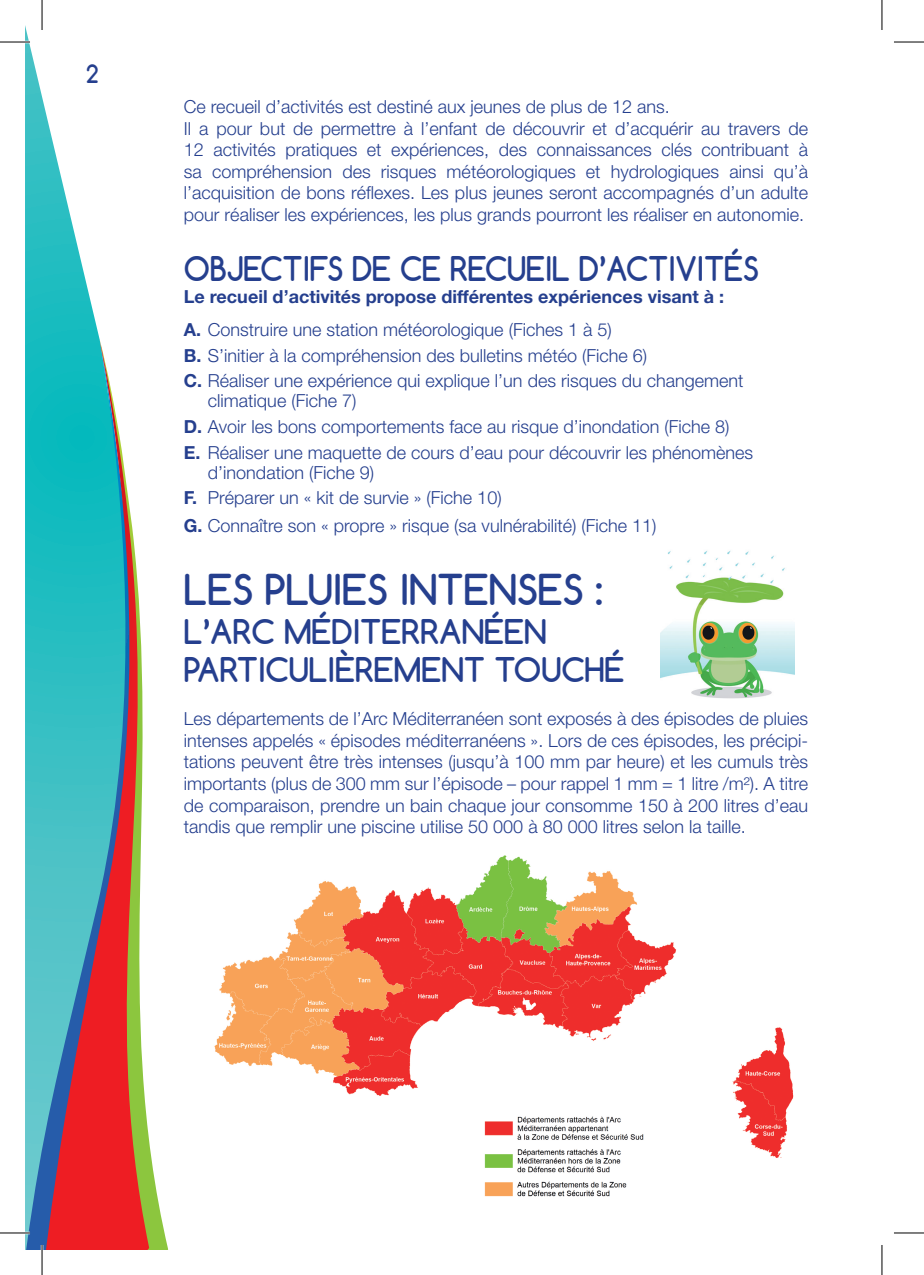
<style>
.page{position:relative;width:924px;height:1275px;background:#fff}
.page>*{position:absolute;margin:0;border:0;box-sizing:border-box;transform-origin:0 0}
.t1{font:700 40px "Comfortaa";color:#253f8e}
.t2{font:700 32px/38.4px "Comfortaa";color:#253f8e}
.t3{font:700 32px "Comfortaa";color:#253f8e;scale:.95 1}
.t4{font:700 24px "Comfortaa";color:#253f8e;scale:.95 1}
.t5{font:300 18px/21.6px "Helvetica Neue";color:#253f8e}
.t6{font:700 18px/33.2px "Helvetica Neue";color:#253f8e}
.s1{font-weight:300}
.s2{font-weight:700}
</style>
<div class="page">
<img style="left:214px;top:855px;width:580px;height:342px">
<svg style="left:25px;top:25px;width:75px;height:1225px"></svg>
<svg style="left:26px;top:350px;width:20px;height:900px;background:#39bac3"></svg>
<svg style="left:54px;top:339px;width:114px;height:911px"></svg>
<svg style="left:46px;top:341px;width:111px;height:909px"></svg>
<img style="left:660px;top:550px;width:134px;height:149px">
<hr style="left:0;top:41px;width:30px;height:2px;background:#fff">
<hr style="left:0;top:1231px;width:30px;height:3px;background:#fff">
<hr style="left:41px;top:0;width:2px;height:30px;background:#fff">
<hr style="left:41px;top:1245px;width:2px;height:30px;background:#fff">
<hr style="left:0;top:42px;width:30px;height:1px;background:#000">
<hr style="left:893px;top:42px;width:30px;height:1px;background:#000">
<hr style="left:0;top:1232px;width:30px;height:1px;background:#000">
<hr style="left:893px;top:1232px;width:30px;height:1px;background:#000">
<hr style="left:42px;top:0;width:1px;height:30px;background:#000">
<hr style="left:42px;top:1245px;width:1px;height:30px;background:#000">
<hr style="left:881px;top:0;width:1px;height:30px;background:#000">
<hr style="left:881px;top:1245px;width:1px;height:30px;background:#000">
<h3 class="t4" style="left:86px;top:59px;width:15px">2</h3>
<p class="t5" style="left:184px;top:95px;width:625px">Ce recueil d’activités est destiné aux jeunes de plus de 12 ans.<br>Il a pour but de permettre à l’enfant de découvrir et d’acquérir au travers de 12 activités pratiques et expériences, des connaissances clés contribuant à sa compréhension des risques météorologiques et hydrologiques ainsi qu’à l’acquisition de bons réflexes. Les plus jeunes seront accompagnés d’un adulte pour réaliser les expériences, les plus grands pourront les réaliser en autonomie.</p>
<h2 class="t3" style="left:184px;top:248px;width:606px">OBJECTIFS DE CE RECUEIL D’ACTIVITÉS</h2>
<p class="t6" style="left:184px;top:279px;width:541px">Le recueil d’activités propose différentes expériences visant à :<br>A. <span class="s1">Construire une station météorologique (Fiches 1 à 5)</span></p>
<p class="t5" style="left:184px;top:342px;width:561px;line-height:25.6px"><span class="s2">B.</span> S’initier à la compréhension des bulletins météo (Fiche 6)<br><span class="s2">C.</span> Réaliser une expérience qui explique l’un des risques du changement</p>
<p class="t5" style="left:184px;top:387px;width:570px;line-height:25.6px;text-indent:24px">climatique (Fiche 7)<br><span class="s2">D.</span> Avoir les bons comportements face au risque d’inondation (Fiche 8)<br><span class="s2">E.</span> Réaliser une maquette de cours d’eau pour découvrir les phénomènes</p>
<p class="t5" style="left:184px;top:458px;width:474px;line-height:26.4px;text-indent:24px">d’inondation (Fiche 9)<br><span class="s2">F.</span> Préparer un « kit de survie » (Fiche 10)<br><span class="s2">G.</span> Connaître son « propre » risque (sa vulnérabilité) (Fiche 11)</p>
<h1 class="t1" style="left:184px;top:564px;width:420px">LES PLUIES INTENSES :</h1>
<h2 class="t2" style="left:184px;top:612px;width:442px">L’ARC MÉDITERRANÉEN<br>PARTICULIÈREMENT TOUCHÉ</h2>
<p class="t5" style="left:184px;top:707px;width:625px;text-align:justify">Les départements de l’Arc Méditerranéen sont exposés à des épisodes de pluies intenses appelés « épisodes méditerranéens ». Lors de ces épisodes, les précipi&shy;tations peuvent être très intenses (jusqu’à 100 mm par heure) et les cumuls très importants (plus de 300 mm sur l’épisode – pour rappel 1 mm = 1 litre /m²). A titre de comparaison, prendre un bain chaque jour consomme 150 à 200 litres d’eau tandis que remplir une piscine utilise 50 000 à 80 000 litres selon la taille.</p>
</div>
